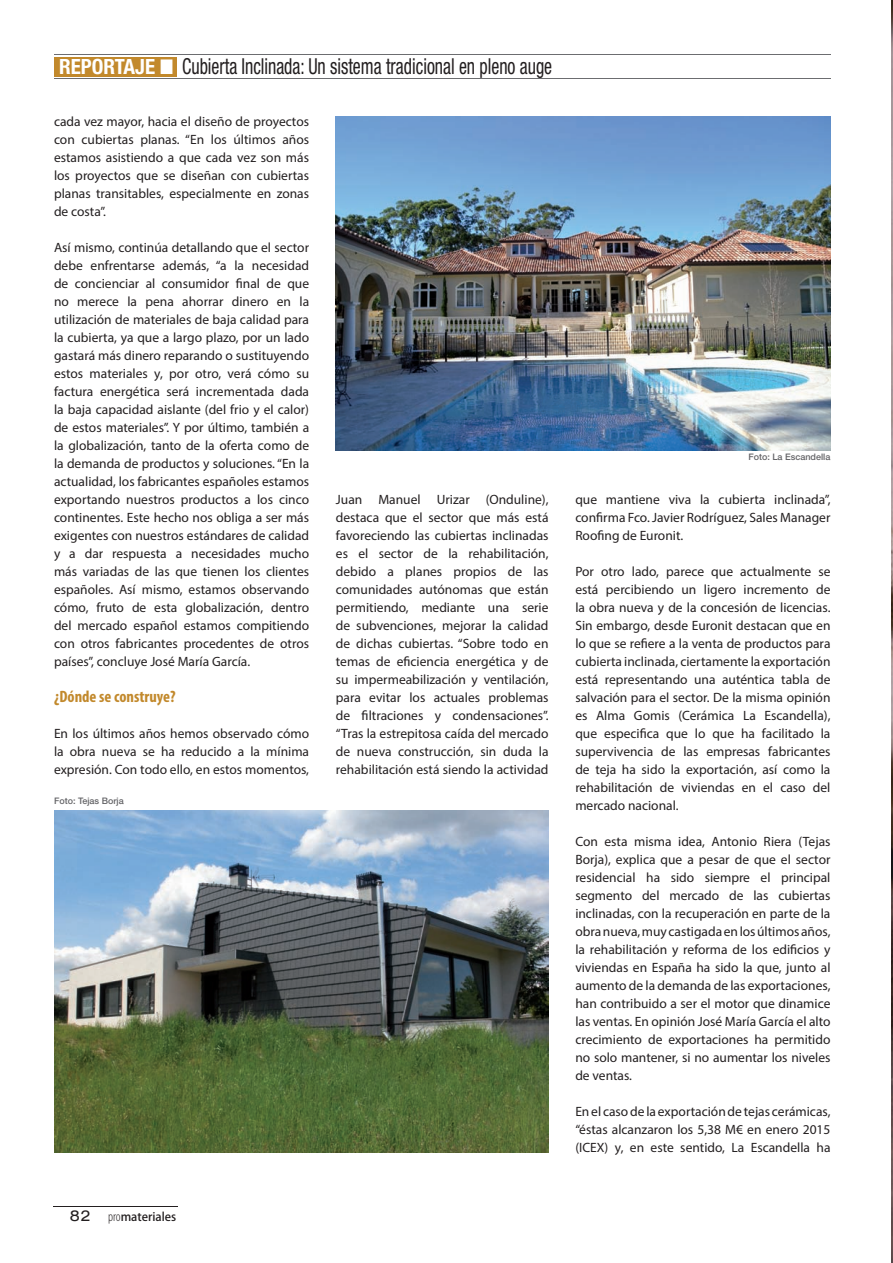
<style>
.page{position:relative;width:893px;height:1263px;background:#fff}
.page>*{position:absolute;margin:0;border:0;box-sizing:border-box;transform-origin:0 0}
.t1{font:condensed 22.05px "Helvetica Neue";color:#231f20;scale:.81 1}
.t2{font:700 condensed 16.5px "Myriad Pro";color:#c2892c}
.t3{font:13.5px/18px "Myriad Pro";color:#231f20;text-align:justify}
.t4{font:500 11.7px "Koz Go Std";color:#231f20}
.t5{font:500 9px "Helvetica Neue";color:#636366}
.s1{font-weight:700;font-size:21px;color:#fff}
.s2{font-family:"Arial Narrow";font-stretch:normal;font-size:31.5px;color:#fff}
.s3{font-family:"Helvetica Neue";font-weight:400;font-stretch:expanded;font-size:15px}
.s4{font-family:"Myriad Pro";font-weight:300;font-stretch:condensed;font-size:13.65px}
</style>
<div class="page">
<hr style="left:54px;top:1206px;width:124px;height:1px;background:#231f20">
<div style="left:54px;top:57px;width:122px;height:19px;background:#c2892c"></div>
<hr style="left:54px;top:78px;width:776px;height:1px;background:#6c6d70">
<hr style="left:54px;top:54px;width:776px;height:1px;background:#6c6d70">
<img style="left:336px;top:116px;width:494px;height:334px">
<img style="left:54px;top:810px;width:495px;height:342px">
<img style="left:892px;top:0;width:1px;height:1263px">
<h1 class="t1" style="left:59px;top:54px;width:610px"><span class="s1">REPORTAJE</span> <span class="s2">■</span> Cubierta Inclinada: Un sistema tradicional en pleno auge</h1>
<p class="t3" style="left:54px;top:112px;width:257px">cada vez mayor, hacia el diseño de proyectos con cubiertas planas. “En los últimos años estamos asistiendo a que cada vez son más los proyectos que se diseñan con cubiertas planas transitables, especialmente en zonas de costa”.</p>
<p class="t3" style="left:54px;top:238px;width:257px">Así mismo, continúa detallando que el sector debe enfrentarse además, “a la necesidad de concienciar al consumidor final de que no merece la pena ahorrar dinero en la utilización de materiales de baja calidad para la cubierta, ya que a largo plazo, por un lado gastará más dinero reparando o sustituyendo estos materiales y, por otro, verá cómo su factura energética será incrementada dada la baja capacidad aislante (del frio y el calor) de estos materiales”. Y por último, también a la globalización, tanto de la oferta como de la demanda de productos y soluciones. “En la actualidad, los fabricantes españoles estamos exportando nuestros productos a los cinco continentes. Este hecho nos obliga a ser más exigentes con nuestros estándares de calidad y a dar respuesta a necesidades mucho más variadas de las que tienen los clientes españoles. Así mismo, estamos observando cómo, fruto de esta globalización, dentro del mercado español estamos compitiendo con otros fabricantes procedentes de otros países”, concluye José María García.</p>
<p class="t2" style="left:54px;top:686px;width:123px">¿Dónde se construye?</p>
<p class="t3" style="left:54px;top:724px;width:257px">En los últimos años hemos observado cómo la obra nueva se ha reducido a la mínima expresión. Con todo ello, en estos momentos,</p>
<p class="t5" style="left:748px;top:452px;width:84px">Foto: La Escandella</p>
<p class="t3" style="left:336px;top:490px;width:214px">Juan Manuel Urizar (Onduline), destaca que el sector que más está favoreciendo las cubiertas inclinadas es el sector de la rehabilitación, debido a planes propios de las comunidades autónomas que están permitiendo, mediante una serie de subvenciones, mejorar la calidad de dichas cubiertas. “Sobre todo en temas de eficiencia energética y de su impermeabilización y ventilación, para evitar los actuales problemas de filtraciones y condensaciones”. “Tras la estrepitosa caída del mercado de nueva construcción, sin duda la rehabilitación está siendo la actividad</p>
<p class="t3" style="left:575px;top:490px;width:257px">que mantiene viva la cubierta inclinada”, confirma Fco. Javier Rodríguez, Sales Manager Roofing de Euronit.</p>
<p class="t3" style="left:575px;top:562px;width:257px">Por otro lado, parece que actualmente se está percibiendo un ligero incremento de la obra nueva y de la concesión de licencias.<br>Sin embargo, desde Euronit destacan que en lo que se refiere a la venta de productos para cubierta inclinada, ciertamente la exportación está representando una auténtica tabla de salvación para el sector. De la misma opinión es Alma Gomis (Cerámica La Escandella), que especifica que lo que ha facilitado la supervivencia de las empresas fabricantes de teja ha sido la exportación, así como la rehabilitación de viviendas en el caso del mercado nacional.</p>
<p class="t3" style="left:575px;top:832px;width:257px">Con esta misma idea, Antonio Riera (Tejas Borja), explica que a pesar de que el sector residencial ha sido siempre el principal segmento del mercado de las cubiertas inclinadas, con la recuperación en parte de la obra nueva, muy castigada en los últimos años, la rehabilitación y reforma de los edificios y viviendas en España ha sido la que, junto al aumento de la demanda de las exportaciones, han contribuido a ser el motor que dinamice las ventas. En opinión José María García el alto crecimiento de exportaciones ha permitido no solo mantener, si no aumentar los niveles de ventas.</p>
<p class="t3" style="left:575px;top:1102px;width:257px">En el caso de la exportación de tejas cerámicas, “éstas alcanzaron los 5,38 M€ en enero 2015 (ICEX) y, en este sentido, La Escandella ha</p>
<p class="t5" style="left:54px;top:796px;width:71px">Foto: Tejas Borja</p>
<p class="t4" style="left:70px;top:1210px;width:108px"><span class="s3">82</span> <span class="s4">pro</span>materiales</p>
</div>
